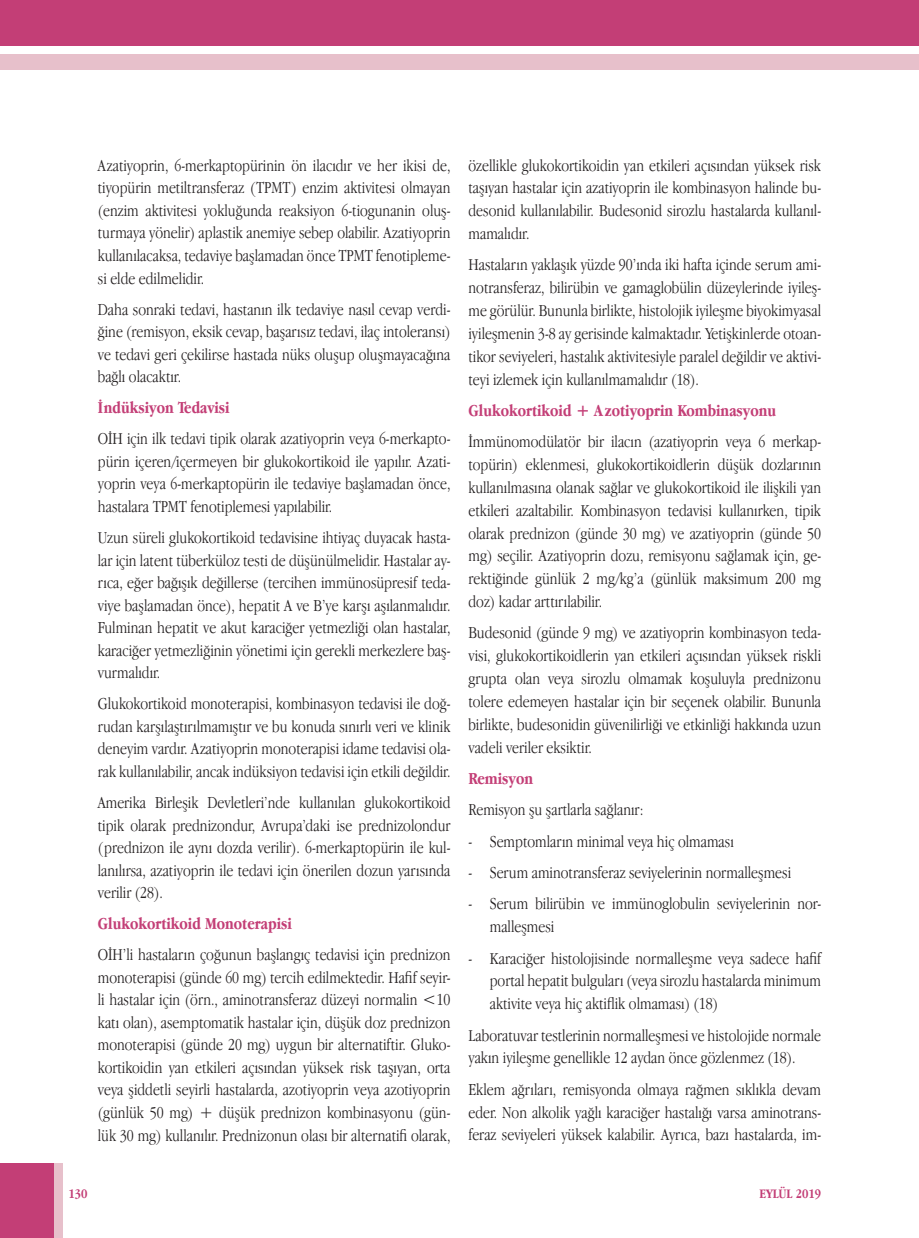
<style>
.page{position:relative;width:919px;height:1238px;background:#fff}
.page>*{position:absolute;margin:0;border:0;box-sizing:border-box;transform-origin:0 0}
.t1{font:300 17.25px/22.5px "Apple Garamond";color:#231f20;text-align:justify}
.t2{font:700 17.25px "Apple Garamond";color:#c33e76}
.t3{font:700 13.5px "Apple Garamond";color:#c33e76}
</style>
<div class="page">
<div style="left:0;top:1163px;width:54px;height:74px;background:#c33e76"></div>
<div style="left:54px;top:1163px;width:8px;height:74px;background:#e7c0cb"></div>
<div style="left:0;top:54px;width:918px;height:15px;background:#e7c0cb"></div>
<div style="left:0;top:0;width:918px;height:45px;background:#c33e76"></div>
<p class="t1" style="left:98px;top:154px;width:354px">Azatiyoprin, 6-merkaptopürinin ön ilacıdır ve her ikisi de, tiyopürin metiltransferaz (TPMT) enzim aktivitesi olmayan (enzim aktivitesi yokluğunda reaksiyon 6-tiogunanin oluş&shy;turmaya yönelir) aplastik anemiye sebep olabilir. Azatiyoprin kullanılacaksa, tedaviye başlamadan önce TPMT fenotipleme&shy;si elde edilmelidir.</p>
<p class="t1" style="left:98px;top:297px;width:354px">Daha sonraki tedavi, hastanın ilk tedaviye nasıl cevap verdi&shy;ğine (remisyon, eksik cevap, başarısız tedavi, ilaç intoleransı) ve tedavi geri çekilirse hastada nüks oluşup oluşmayacağına bağlı olacaktır.</p>
<p class="t2" style="left:98px;top:398px;width:133px">İndüksiyon Tedavisi</p>
<p class="t1" style="left:98px;top:427px;width:354px">OİH için ilk tedavi tipik olarak azatiyoprin veya 6-merkapto&shy;pürin içeren/içermeyen bir glukokortikoid ile yapılır. Azati&shy;yoprin veya 6-merkaptopürin ile tedaviye başlamadan önce, hastalara TPMT fenotiplemesi yapılabilir.</p>
<p class="t1" style="left:98px;top:526px;width:354px">Uzun süreli glukokortikoid tedavisine ihtiyaç duyacak hasta&shy;lar için latent tüberküloz testi de düşünülmelidir. Hastalar ay&shy;rıca, eğer bağışık değillerse (tercihen immünosüpresif teda&shy;viye başlamadan önce), hepatit A ve B’ye karşı aşılanmalıdır.<br>Fulminan hepatit ve akut karaciğer yetmezliği olan hastalar, karaciğer yetmezliğinin yönetimi için gerekli merkezlere baş&shy;vurmalıdır.</p>
<p class="t1" style="left:98px;top:692px;width:354px">Glukokortikoid monoterapisi, kombinasyon tedavisi ile doğ&shy;rudan karşılaştırılmamıştır ve bu konuda sınırlı veri ve klinik deneyim vardır. Azatiyoprin monoterapisi idame tedavisi ola&shy;rak kullanılabilir, ancak indüksiyon tedavisi için etkili değildir.</p>
<p class="t1" style="left:98px;top:790px;width:354px">Amerika Birleşik Devletleri’nde kullanılan glukokortikoid tipik olarak prednizondur, Avrupa’daki ise prednizolondur (prednizon ile aynı dozda verilir). 6-merkaptopürin ile kul&shy;lanılırsa, azatiyoprin ile tedavi için önerilen dozun yarısında verilir (28).</p>
<p class="t2" style="left:98px;top:913px;width:195px">Glukokortikoid Monoterapisi</p>
<p class="t1" style="left:98px;top:943px;width:354px">OİH’li hastaların çoğunun başlangıç tedavisi için prednizon monoterapisi (günde 60 mg) tercih edilmektedir. Hafif seyir&shy;li hastalar için (örn., aminotransferaz düzeyi normalin &lt;10 katı olan), asemptomatik hastalar için, düşük doz prednizon monoterapisi (günde 20 mg) uygun bir alternatiftir. Gluko&shy;kortikoidin yan etkileri açısından yüksek risk taşıyan, orta veya şiddetli seyirli hastalarda, azotiyoprin veya azotiyoprin (günlük 50 mg) + düşük prednizon kombinasyonu (gün&shy;lük 30 mg) kullanılır. Prednizonun olası bir alternatifi olarak,</p>
<p class="t1" style="left:468px;top:153px;width:354px">özellikle glukokortikoidin yan etkileri açısından yüksek risk taşıyan hastalar için azatiyoprin ile kombinasyon halinde bu&shy;desonid kullanılabilir. Budesonid sirozlu hastalarda kullanıl&shy;mamalıdır.</p>
<p class="t1" style="left:468px;top:253px;width:354px">Hastaların yaklaşık yüzde 90’ında iki hafta içinde serum ami&shy;notransferaz, bilirübin ve gamaglobülin düzeylerinde iyileş&shy;me görülür. Bununla birlikte, histolojik iyileşme biyokimyasal iyileşmenin 3-8 ay gerisinde kalmaktadır. Yetişkinlerde otoan&shy;tikor seviyeleri, hastalık aktivitesiyle paralel değildir ve aktivi&shy;teyi izlemek için kullanılmamalıdır (18).</p>
<p class="t2" style="left:468px;top:401px;width:309px">Glukokortikoid + A zotiyoprin Kombinasyonu</p>
<p class="t1" style="left:468px;top:430px;width:354px">İmmünomodülatör bir ilacın (azatiyoprin veya 6 merkap&shy;topürin) eklenmesi, glukokortikoidlerin düşük dozlarının kullanılmasına olanak sağlar ve glukokortikoid ile ilişkili yan etkileri azaltabilir. Kombinasyon tedavisi kullanırken, tipik olarak prednizon (günde 30 mg) ve azatiyoprin (günde 50 mg) seçilir. Azatiyoprin dozu, remisyonu sağlamak için, ge&shy;rektiğinde günlük 2 mg/kg’a (günlük maksimum 200 mg doz) kadar arttırılabilir.</p>
<p class="t1" style="left:468px;top:621px;width:354px">Budesonid (günde 9 mg) ve azatiyoprin kombinasyon teda&shy;visi, glukokortikoidlerin yan etkileri açısından yüksek riskli grupta olan veya sirozlu olmamak koşuluyla prednizonu tolere edemeyen hastalar için bir seçenek olabilir. Bununla birlikte, budesonidin güvenilirliği ve etkinliği hakkında uzun vadeli veriler eksiktir.</p>
<p class="t2" style="left:468px;top:768px;width:66px">Remisyon</p>
<p class="t1" style="left:468px;top:798px;width:176px">Remisyon şu şartlarla sağlanır:</p>
<p class="t1" style="left:468px;top:829px;width:267px">- Semptomların minimal veya hiç olmaması</p>
<p class="t1" style="left:468px;top:860px;width:324px">- Serum aminotransferaz seviyelerinin normalleşmesi</p>
<p class="t1" style="left:489px;top:892px;width:333px;text-indent:-21px">- Serum bilirübin ve immünoglobulin seviyelerinin nor&shy;malleşmesi</p>
<p class="t1" style="left:489px;top:946px;width:333px;text-indent:-21px">- Karaciğer histolojisinde normalleşme veya sadece hafif portal hepatit bulguları (veya sirozlu hastalarda minimum aktivite veya hiç aktiflik olmaması) (18)</p>
<p class="t1" style="left:468px;top:1023px;width:354px">Laboratuvar testlerinin normalleşmesi ve histolojide normale yakın iyileşme genellikle 12 aydan önce gözlenmez (18).</p>
<p class="t1" style="left:468px;top:1077px;width:354px">Eklem ağrıları, remisyonda olmaya rağmen sıklıkla devam eder. Non alkolik yağlı karaciğer hastalığı varsa aminotrans&shy;feraz seviyeleri yüksek kalabilir. Ayrıca, bazı hastalarda, im-</p>
<p class="t3" style="left:68px;top:1186px;width:21px">130</p>
<p class="t3" style="left:759px;top:1186px;width:63px">EYLÜL 2019</p>
</div>
